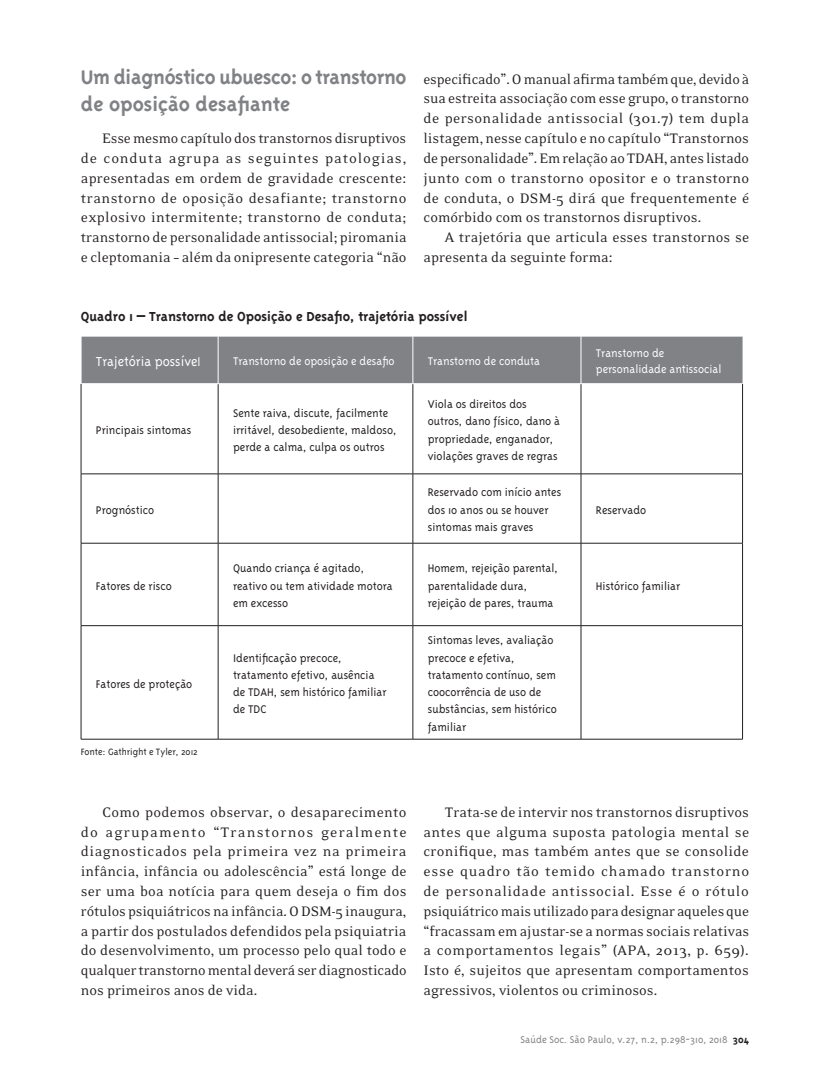
<style>
.page{position:relative;width:830px;height:1085px;background:#fff}
.page>*{position:absolute;margin:0;border:0;box-sizing:border-box;transform-origin:0 0}
.SUB_1{font:700 22.5px/27px "Triplex";letter-spacing:-.015em;color:#808285}
.TEXTO{font:15.75px/19.8px "Eidetic Neo";color:#231f20;text-align:justify}
.Titulo_tabela-figura{font:700 15px "Triplex";color:#231f20}
.tabela_gravata{font:300 15px "Triplex";color:#fff}
.tabela_txt{font:300 12.75px/17.2px "Triplex";color:#231f20}
.tabela_gravata-2{font:300 12.75px/16.5px "Triplex";color:#fff}
.t1{font:300 11.25px "Triplex";color:#808285}
.tabela_fonte{font:300 10.5px "Triplex";color:#231f20}
.s1{font-size:12.75px}
.s2{font-weight:700;color:#231f20}
</style>
<div class="page">
<div style="left:82px;top:337px;width:660px;height:46px;background:#808285"></div>
<hr style="left:218px;top:336px;width:1px;height:47px;background:#fff">
<hr style="left:412px;top:336px;width:1px;height:47px;background:#fff">
<hr style="left:580px;top:336px;width:1px;height:47px;background:#fff">
<hr style="left:218px;top:384px;width:1px;height:89px;background:#231f20">
<hr style="left:412px;top:384px;width:1px;height:89px;background:#231f20">
<hr style="left:580px;top:384px;width:1px;height:89px;background:#231f20">
<hr style="left:81px;top:473px;width:137px;height:1px;background:#231f20">
<hr style="left:218px;top:473px;width:194px;height:1px;background:#231f20">
<hr style="left:218px;top:474px;width:1px;height:69px;background:#231f20">
<hr style="left:412px;top:473px;width:168px;height:1px;background:#231f20">
<hr style="left:412px;top:474px;width:1px;height:69px;background:#231f20">
<hr style="left:580px;top:473px;width:162px;height:1px;background:#231f20">
<hr style="left:580px;top:474px;width:1px;height:69px;background:#231f20">
<hr style="left:81px;top:543px;width:137px;height:1px;background:#231f20">
<hr style="left:218px;top:543px;width:194px;height:1px;background:#231f20">
<hr style="left:218px;top:543px;width:1px;height:82px;background:#231f20">
<hr style="left:412px;top:543px;width:168px;height:1px;background:#231f20">
<hr style="left:412px;top:543px;width:1px;height:82px;background:#231f20">
<hr style="left:580px;top:543px;width:162px;height:1px;background:#231f20">
<hr style="left:580px;top:543px;width:1px;height:82px;background:#231f20">
<hr style="left:218px;top:625px;width:1px;height:113px;background:#231f20">
<hr style="left:412px;top:625px;width:1px;height:113px;background:#231f20">
<hr style="left:580px;top:625px;width:1px;height:113px;background:#231f20">
<hr style="left:81px;top:384px;width:1px;height:89px;background:#231f20">
<hr style="left:742px;top:384px;width:1px;height:89px;background:#231f20">
<hr style="left:81px;top:474px;width:1px;height:69px;background:#231f20">
<hr style="left:742px;top:474px;width:1px;height:69px;background:#231f20">
<hr style="left:81px;top:543px;width:1px;height:82px;background:#231f20">
<hr style="left:742px;top:543px;width:1px;height:82px;background:#231f20">
<hr style="left:81px;top:625px;width:137px;height:1px;background:#231f20">
<hr style="left:81px;top:625px;width:1px;height:113px;background:#231f20">
<hr style="left:218px;top:625px;width:194px;height:1px;background:#231f20">
<hr style="left:412px;top:625px;width:168px;height:1px;background:#231f20">
<hr style="left:580px;top:625px;width:162px;height:1px;background:#231f20">
<hr style="left:742px;top:625px;width:1px;height:113px;background:#231f20">
<hr style="left:81px;top:738px;width:137px;height:1px;background:#231f20">
<hr style="left:218px;top:738px;width:194px;height:1px;background:#231f20">
<hr style="left:412px;top:738px;width:168px;height:1px;background:#231f20">
<hr style="left:580px;top:738px;width:162px;height:1px;background:#231f20">
<p class="SUB_1" style="left:81px;top:63px;width:327px">Um diagnóstico ubuesco: o transtorno de oposição desafiante</p>
<p class="TEXTO" style="left:81px;top:129px;width:327px;text-indent:21px">Esse mesmo capítulo dos transtornos disruptivos de conduta agrupa as seguintes patologias, apresentadas em ordem de gravidade crescente: transtorno de oposição desafiante; transtorno explosivo intermitente; transtorno de conduta; transtorno de personalidade antissocial; piromania e cleptomania – além da onipresente categoria “não</p>
<p class="TEXTO" style="left:423px;top:69px;width:327px">especificado”. O manual afirma também que, devido à sua estreita associação com esse grupo, o transtorno de personalidade antissocial (301.7) tem dupla listagem, nesse capítulo e no capítulo “Transtornos de personalidade”. Em relação ao TDAH, antes listado junto com o transtorno opositor e o transtorno de conduta, o DSM-5 dirá que frequentemente é comórbido com os transtornos disruptivos.</p>
<p class="TEXTO" style="left:423px;top:228px;width:327px;text-indent:21px">A trajetória que articula esses transtornos se apresenta da seguinte forma:</p>
<p class="Titulo_tabela-figura" style="left:81px;top:308px;width:388px">Quadro 1 – Transtorno de Oposição e Desafio, trajetória possível</p>
<p class="tabela_gravata" style="left:96px;top:353px;width:106px">Trajetória possíve<span class="s1">l</span></p>
<p class="tabela_gravata-2" style="left:233px;top:352px;width:163px">Transtorno de oposição e desafio</p>
<p class="tabela_gravata-2" style="left:427px;top:352px;width:114px">Transtorno de conduta</p>
<p class="tabela_gravata-2" style="left:595px;top:344px;width:127px">Transtorno de personalidade antissocial</p>
<p class="tabela_txt" style="left:96px;top:421px;width:97px">Principais sintomas</p>
<p class="tabela_txt" style="left:96px;top:501px;width:60px">Prognóstico</p>
<p class="tabela_txt" style="left:96px;top:576px;width:77px">Fatores de risco</p>
<p class="tabela_txt" style="left:96px;top:674px;width:98px">Fatores de proteção</p>
<p class="tabela_fonte" style="left:81px;top:746px;width:118px">Fonte: Gathright e Tyler, 2012</p>
<p class="tabela_txt" style="left:233px;top:404px;width:165px">Sente raiva, discute, facilmente irritável, desobediente, maldoso, perde a calma, culpa os outros</p>
<p class="tabela_txt" style="left:427px;top:395px;width:134px">Viola os direitos dos outros, dano físico, dano à propriedade, enganador, violações graves de regras</p>
<p class="tabela_txt" style="left:427px;top:483px;width:135px">Reservado com início antes dos 10 anos ou se houver sintomas mais graves</p>
<p class="tabela_txt" style="left:233px;top:559px;width:161px">Quando criança é agitado, reativo ou tem atividade motora em excesso</p>
<p class="tabela_txt" style="left:427px;top:559px;width:132px">Homem, rejeição parental, parentalidade dura, rejeição de pares, trauma</p>
<p class="tabela_txt" style="left:233px;top:649px;width:155px">Identificação precoce, tratamento efetivo, ausência de TDAH, sem histórico familiar de TDC</p>
<p class="tabela_txt" style="left:427px;top:631px;width:130px">Sintomas leves, avaliação precoce e efetiva, tratamento contínuo, sem coocorrência de uso de substâncias, sem histórico familiar</p>
<p class="tabela_txt" style="left:595px;top:501px;width:52px">Reservado</p>
<p class="tabela_txt" style="left:595px;top:576px;width:86px">Histórico familiar</p>
<p class="TEXTO" style="left:81px;top:802px;width:327px;text-indent:21px">Como podemos observar, o desaparecimento do agrupamento “Transtornos geralmente diagnosticados pela primeira vez na primeira infância, infância ou adolescência” está longe de ser uma boa notícia para quem deseja o fim dos rótulos psiquiátricos na infância. O DSM-5 inaugura, a partir dos postulados defendidos pela psiquiatria do desenvolvimento, um processo pelo qual todo e qualquer transtorno mental deverá ser diagnosticado nos primeiros anos de vida.</p>
<p class="TEXTO" style="left:423px;top:802px;width:327px;text-indent:21px">Trata-se de intervir nos transtornos disruptivos antes que alguma suposta patologia mental se cronifique, mas também antes que se consolide esse quadro tão temido chamado transtorno de personalidade antissocial. Esse é o rótulo psiquiátrico mais utilizado para designar aqueles que “fracassam em ajustar-se a normas sociais relativas a comportamentos legais” (APA, 2013, p. 659).<br>Isto é, sujeitos que apresentam comportamentos agressivos, violentos ou criminosos.</p>
<p class="t1" style="left:520px;top:1033px;width:230px">Saúde Soc. São Paulo, v.27, n.2, p.298-310, 2018 <span class="s2">304</span></p>
</div>
